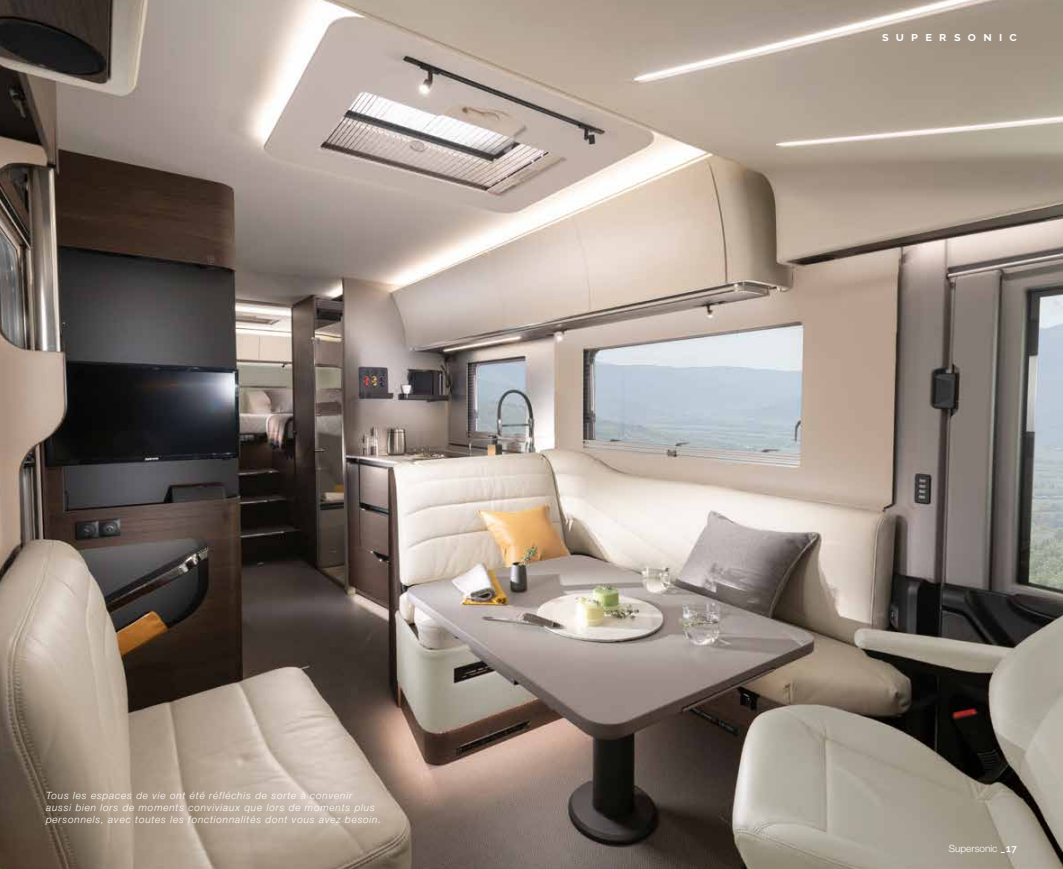
<style>
.page{position:relative;width:1063px;height:869px;background:#fff}
.page>*{position:absolute;margin:0;border:0;box-sizing:border-box;transform-origin:0 0}
.t1{font:700 12.5px "Raleway";letter-spacing:.58em;color:#fff}
.t2{font:italic 300 10px/12px "Helvetica Neue LT Pro";letter-spacing:.08em;color:#fff}
.t3{font:300 10px "Helvetica Neue LT Pro";color:#fff}
.s1{font-family:"Raleway";font-weight:600}
</style>
<div class="page">
<img style="left:0;top:0;width:1063px;height:868px">
<p class="t2" style="left:46px;top:788px;width:337px">Tous les espaces de vie ont été réfléchis de sorte à convenir<br>aussi bien lors de moments conviviaux que lors de moments plus personnels, avec toutes les fonctionnalités dont vous avez besoin.</p>
<p class="t1" style="left:882px;top:29px;width:136px">supersonic</p>
<p class="t3" style="left:949px;top:842px;width:70px">Supersonic <span class="s1">_17</span></p>
</div>
